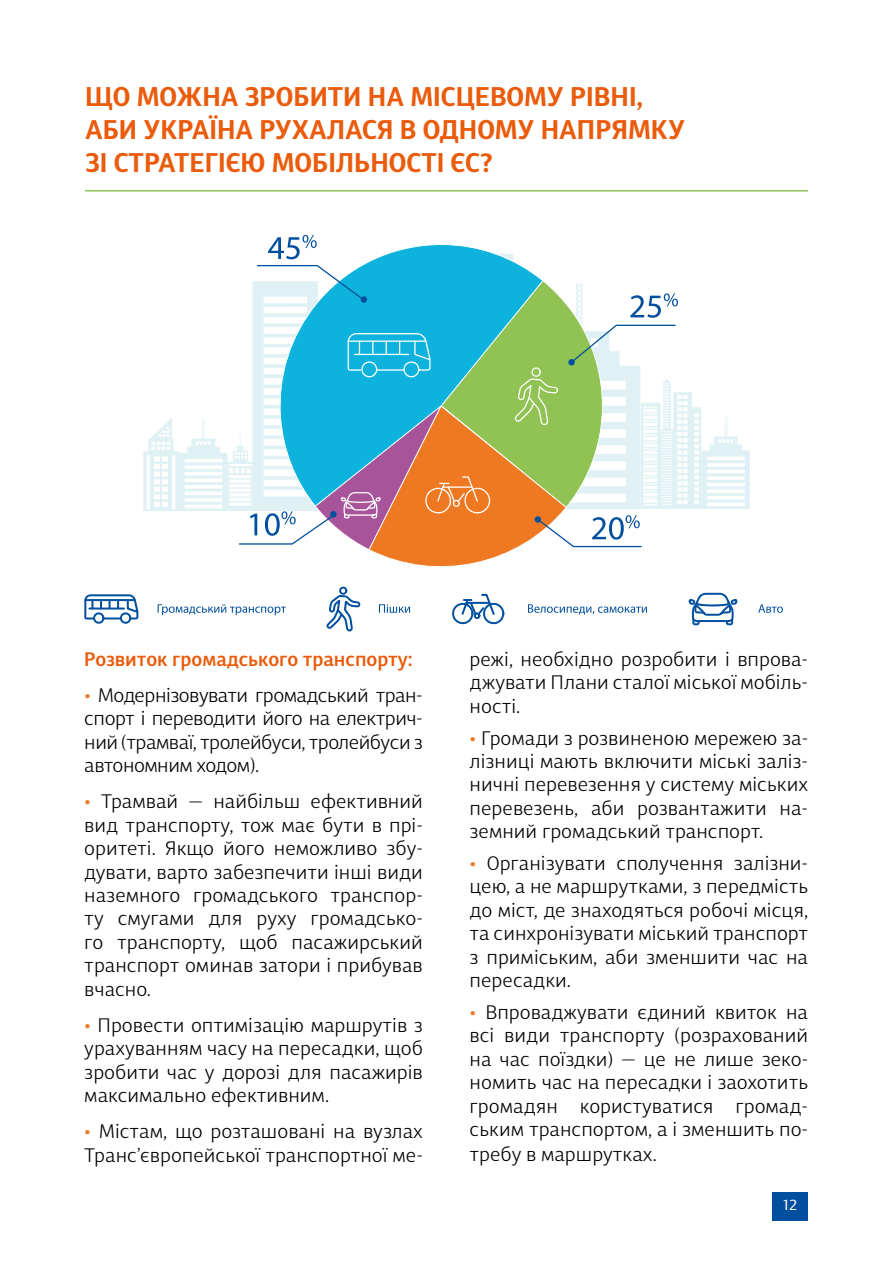
<style>
.page{position:relative;width:893px;height:1263px;background:#fff}
.page>*{position:absolute;margin:0;border:0;box-sizing:border-box;transform-origin:0 0}
.t1{font:700 27px/33px "UZ Sans";color:#ea5b0b}
.t2{font:300 19.5px/23.4px "UZ Sans";color:#000;text-align:justify}
.t3{font:600 19.5px "UZ Sans";color:#ea5b0b}
.t4{font:15px "UZ Sans";color:#fff}
.s1{font-weight:800;color:#ef7923}
</style>
<div class="page">
<div style="left:772px;top:1192px;width:36px;height:28px;background:#014f9e"></div>
<hr style="left:85px;top:190px;width:723px;height:2px;background:#91c254">
<svg style="left:758px;top:604px;width:25px;height:9px"></svg>
<svg style="left:84px;top:235px;width:666px;height:397px"></svg>
<h1 class="t1" style="left:85px;top:79px;width:601px">ЩО МОЖНА ЗРОБИТИ НА МІСЦЕВОМУ РІВНІ,<br>АБИ УКРАЇНА РУХАЛАСЯ В ОДНОМУ НАПРЯМКУ<br>ЗІ СТРАТЕГІЄЮ МОБІЛЬНОСТІ ЄС?</h1>
<p class="t3" style="left:84px;top:646px;width:330px">Розвиток громадського транспорту:</p>
<p class="t2" style="left:84px;top:683px;width:340px"><span class="s1">•</span> Модернізовувати громадський тран&shy;спорт і переводити його на електрич&shy;ний (трамваї, тролейбуси, тролейбуси з автономним ходом).</p>
<p class="t2" style="left:84px;top:789px;width:340px"><span class="s1">•</span> Трамвай — найбільш ефективний вид транспорту, тож має бути в прі&shy;оритеті. Якщо його неможливо збу&shy;дувати, варто забезпечити інші види наземного громадського транспор&shy;ту смугами для руху громадсько&shy;го транспорту, щоб пасажирський транспорт оминав затори і прибував вчасно.</p>
<p class="t2" style="left:84px;top:1013px;width:340px"><span class="s1">•</span> Провести оптимізацію маршрутів з урахуванням часу на пересадки, щоб зробити час у дорозі для пасажирів максимально ефективним.</p>
<p class="t2" style="left:84px;top:1119px;width:340px"><span class="s1">•</span> Містам, що розташовані на вузлах<br>Транс’європейської транспортної ме-</p>
<p class="t2" style="left:470px;top:647px;width:340px">режі, необхідно розробити і впрова&shy;джувати Плани сталої міської мобіль&shy;ності.</p>
<p class="t2" style="left:470px;top:726px;width:340px"><span class="s1">•</span> Громади з розвиненою мережею за&shy;лізниці мають включити міські заліз&shy;ничні перевезення у систему міських перевезень, аби розвантажити на&shy;земний громадський транспорт.</p>
<p class="t2" style="left:470px;top:851px;width:340px"><span class="s1">•</span> Організувати сполучення залізни&shy;цею, а не маршрутками, з передмість до міст, де знаходяться робочі місця, та синхронізувати міський транспорт з приміським, аби зменшити час на пересадки.</p>
<p class="t2" style="left:470px;top:1000px;width:340px"><span class="s1">•</span> Впроваджувати єдиний квиток на всі види транспорту (розрахований на час поїздки) — це не лише зеко&shy;номить час на пересадки і заохотить громадян користуватися громад&shy;ським транспортом, а і зменшить по-</p>
<p class="t2" style="left:470px;top:1142px;width:189px">требу в маршрутках.</p>
<p class="t4" style="left:783px;top:1195px;width:15px">12</p>
</div>
